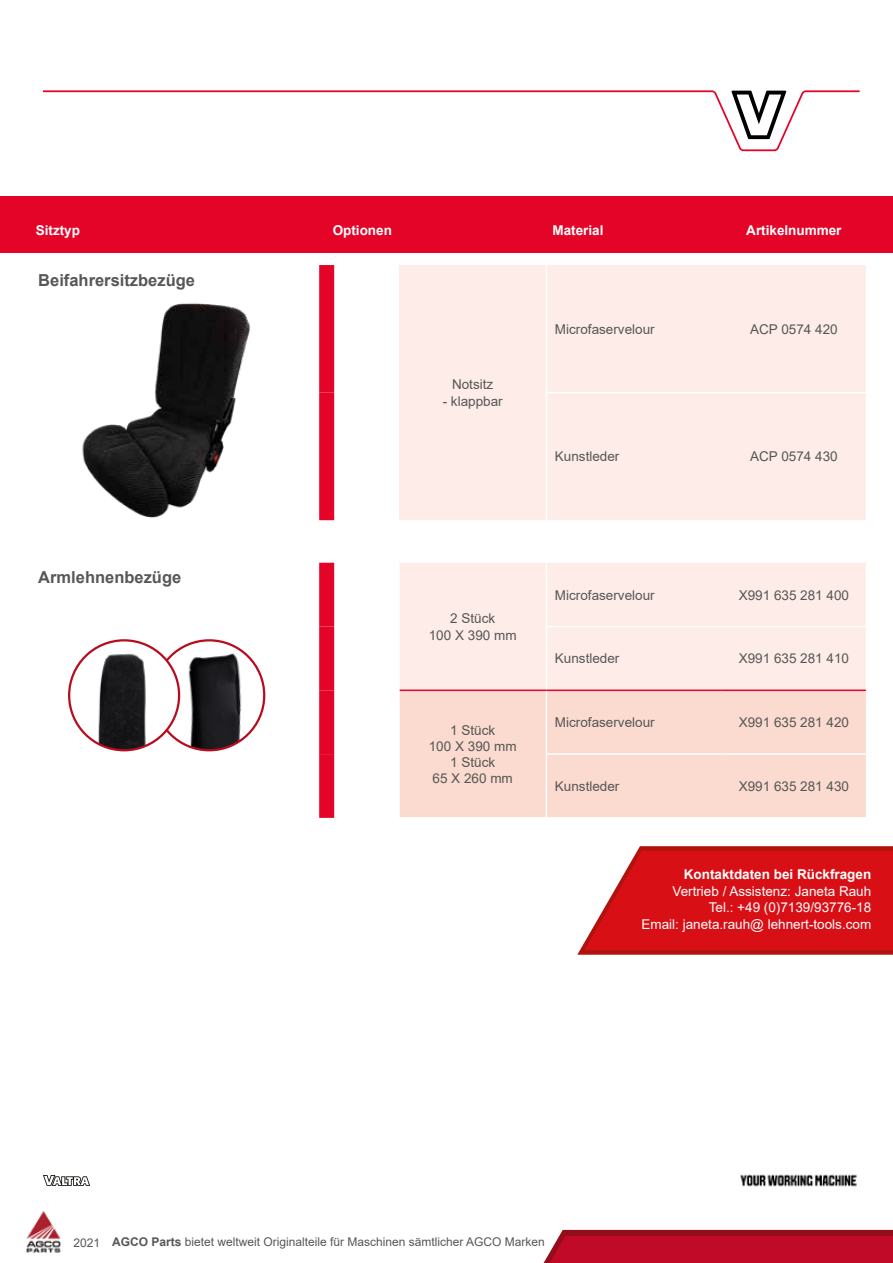
<style>
.page{position:relative;width:893px;height:1263px;background:#fff}
.page>*{position:absolute;margin:0;border:0;box-sizing:border-box;transform-origin:0 0}
.t1{font:700 16.5px "Arial";color:#575756}
.t2{font:13.5px/16.2px "Arial";color:#575756;text-align:center}
.t3{font:13.5px/16.5px "Arial";color:#fff;text-align:right}
.t4{font:700 13.5px "Arial";color:#fff}
.t5{font:12px "Arial";color:#575756}
.s1{font-weight:700}
</style>
<div class="page">
<svg style="left:43px;top:90px;width:817px;height:61px"></svg>
<img style="left:740px;top:1174px;width:117px;height:13px">
<svg style="left:43px;top:1175px;width:47px;height:11px"></svg>
<svg style="left:543px;top:1229px;width:350px;height:34px;background:#bc1830"></svg>
<img style="left:26px;top:1211px;width:35px;height:42px">
<div style="left:0;top:196px;width:893px;height:57px;background:#e40428"></div>
<svg style="left:399px;top:265px;width:467px;height:424px;background:#fdede9"></svg>
<div style="left:400px;top:691px;width:466px;height:126px;background:#fbdacf"></div>
<hr style="left:546px;top:392px;width:175px;height:1px;background:#fff">
<hr style="left:721px;top:392px;width:146px;height:1px;background:#fff">
<hr style="left:398px;top:563px;width:2px;height:63px;background:#fff">
<hr style="left:398px;top:626px;width:2px;height:64px;background:#fff">
<hr style="left:546px;top:563px;width:1px;height:63px;background:#fff">
<hr style="left:546px;top:627px;width:1px;height:62px;background:#fff">
<hr style="left:546px;top:691px;width:1px;height:62px;background:#fff">
<hr style="left:546px;top:755px;width:1px;height:62px;background:#fff">
<hr style="left:546px;top:626px;width:175px;height:1px;background:#fff">
<hr style="left:721px;top:626px;width:146px;height:1px;background:#fff">
<hr style="left:546px;top:753px;width:175px;height:2px;background:#fff">
<hr style="left:721px;top:753px;width:146px;height:2px;background:#fff">
<hr style="left:546px;top:265px;width:1px;height:127px;background:#fff">
<hr style="left:546px;top:393px;width:1px;height:127px;background:#fff">
<div style="left:319px;top:265px;width:15px;height:128px;background:#e40428"></div>
<div style="left:319px;top:393px;width:15px;height:127px;background:#e40428"></div>
<div style="left:319px;top:563px;width:15px;height:63px;background:#e40428"></div>
<div style="left:319px;top:626px;width:15px;height:64px;background:#e40428"></div>
<div style="left:319px;top:690px;width:15px;height:64px;background:#e40428"></div>
<div style="left:319px;top:754px;width:15px;height:64px;background:#e40428"></div>
<hr style="left:400px;top:689px;width:146px;height:2px;background:#e40428">
<hr style="left:546px;top:689px;width:175px;height:2px;background:#e40428">
<hr style="left:721px;top:689px;width:145px;height:2px;background:#e40428">
<img style="left:82px;top:303px;width:168px;height:215px">
<img style="left:154px;top:640px;width:110px;height:110px;border-radius:55px">
<img style="left:69px;top:640px;width:110px;height:110px;border-radius:55px">
<div style="left:68px;top:639px;width:112px;height:112px;border:2px solid #b80c1e;border-radius:50%"></div>
<svg style="left:577px;top:846px;width:316px;height:109px;background:#d9292e"></svg>
<p class="t4" style="left:36px;top:221px;width:46px">Sitztyp</p>
<p class="t4" style="left:333px;top:221px;width:61px">Optionen</p>
<p class="t4" style="left:552px;top:221px;width:53px">Material</p>
<p class="t4" style="left:746px;top:221px;width:97px">Artikelnummer</p>
<p class="t1" style="left:38px;top:268px;width:158px">Beifahrersitzbezüge</p>
<p class="t1" style="left:38px;top:566px;width:145px">Armlehnenbezüge</p>
<p class="t2" style="left:452px;top:376px;width:43px">Notsitz</p>
<p class="t2" style="left:443px;top:393px;width:62px">- klappbar</p>
<p class="t2" style="left:555px;top:321px;width:101px">Microfaservelour</p>
<p class="t2" style="left:750px;top:321px;width:89px">ACP 0574 420</p>
<p class="t2" style="left:555px;top:448px;width:66px">Kunstleder</p>
<p class="t2" style="left:750px;top:448px;width:89px">ACP 0574 430</p>
<p class="t2" style="left:429px;top:610px;width:89px">2 Stück<br>100 X 390 mm</p>
<p class="t2" style="left:429px;top:722px;width:89px">1 Stück<br>100 X 390 mm<br>1 Stück<br>65 X 260 mm</p>
<p class="t2" style="left:555px;top:587px;width:101px">Microfaservelour</p>
<p class="t2" style="left:739px;top:587px;width:112px">X991 635 281 400</p>
<p class="t2" style="left:555px;top:650px;width:66px">Kunstleder</p>
<p class="t2" style="left:739px;top:650px;width:112px">X991 635 281 410</p>
<p class="t2" style="left:555px;top:714px;width:101px">Microfaservelour</p>
<p class="t2" style="left:739px;top:714px;width:112px">X991 635 281 420</p>
<p class="t2" style="left:555px;top:778px;width:66px">Kunstleder</p>
<p class="t2" style="left:739px;top:778px;width:112px">X991 635 281 430</p>
<p class="t4" style="left:684px;top:865px;width:189px">Kontaktdaten bei Rückfragen</p>
<p class="t3" style="left:641px;top:883px;width:231px">Vertrieb / Assistenz: Janeta Rauh<br>Tel.: +49 (0)7139/93776-18<br>Email: janeta.rauh@ lehnert-tools.com</p>
<p class="t5" style="left:74px;top:1234px;width:473px">2021 <span class="s1">AGCO Parts</span> bietet weltweit Originalteile für Maschinen sämtlicher AGCO Marken</p>
</div>
